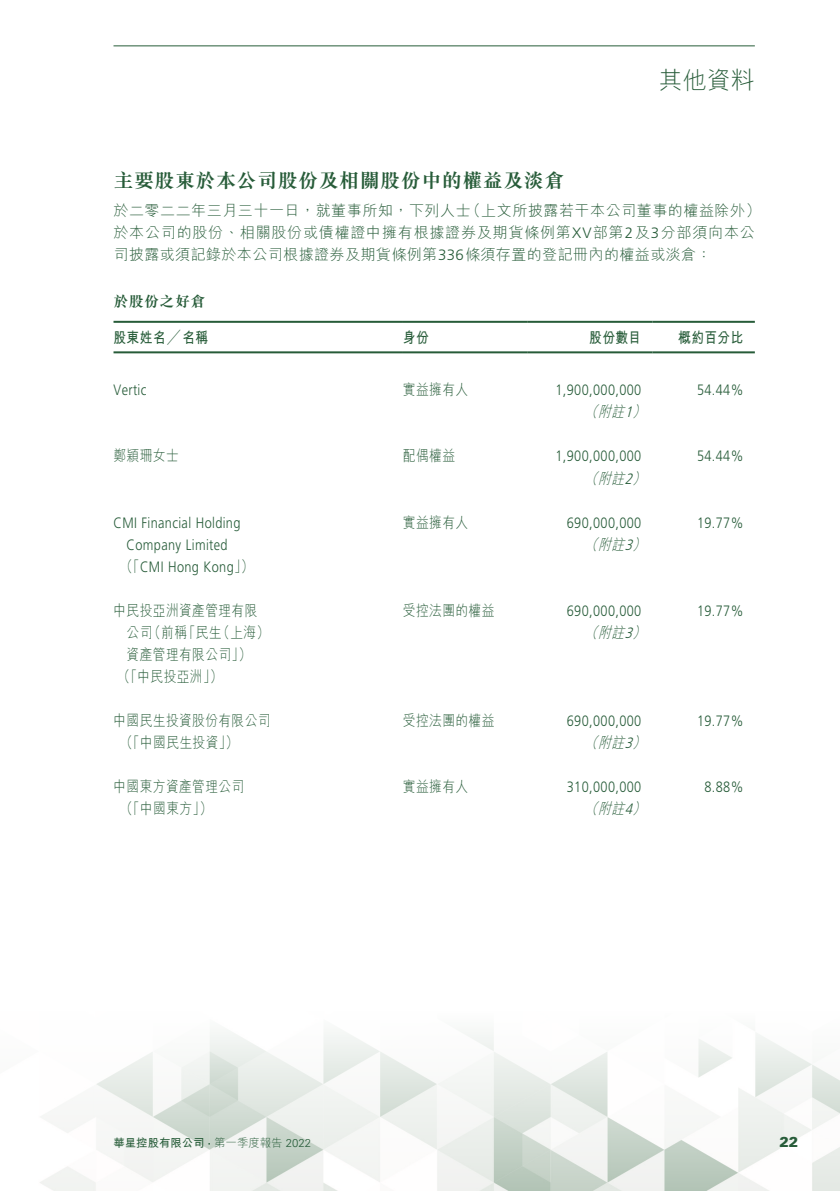
<style>
.page{position:relative;width:840px;height:1191px;background:#fff}
.page>*{position:absolute;margin:0;border:0;box-sizing:border-box;transform-origin:0 0}
.t1{font:300 24px "M Hei HK";color:#275c39}
.t2{font:700 20px "M Sung HK";letter-spacing:.025em;color:#275c39}
.t3{font:300 15px "Frutiger LT Std";letter-spacing:.03em;color:#275c39;scale:.85 1}
.t4{font:300 15px/22px "M Hei HK";letter-spacing:.03em;color:#275c39}
.t5{font:300 15px/22px "M Hei HK";letter-spacing:.03em;color:#275c39;scale:.85 1}
.t6{font:italic 300 15px "M Hei HK";color:#275c39;scale:.85 1}
.t7{font:700 15px "M Hei HK";letter-spacing:.03em;color:#275c39;scale:.85 1}
.t8{font:700 15px "M Sung HK";letter-spacing:.025em;color:#275c39}
.t9{font:900 14.2px "Univers LT Std";color:#275c39}
.t10{font:700 11.4px "M Hei HK";color:#275c39}
.s1{font-family:"Frutiger LT Std"}
.s2{font-family:"M Hei HK"}
.s3{font-family:"Univers LT Std"}
.s4{font-weight:300}
.s5{font-family:"Univers LT Std";font-weight:300}
</style>
<div class="page">
<img style="left:40px;top:1033px;width:799px;height:158px">
<hr style="left:113px;top:45px;width:641px;height:1px;background:#275c39">
<hr style="left:113px;top:321px;width:290px;height:2px;background:#275c39">
<hr style="left:403px;top:321px;width:124px;height:2px;background:#275c39">
<hr style="left:527px;top:321px;width:125px;height:2px;background:#275c39">
<hr style="left:652px;top:321px;width:102px;height:2px;background:#275c39">
<hr style="left:113px;top:351px;width:290px;height:2px;background:#275c39">
<hr style="left:403px;top:351px;width:124px;height:2px;background:#275c39">
<hr style="left:527px;top:351px;width:125px;height:2px;background:#275c39">
<hr style="left:652px;top:351px;width:102px;height:2px;background:#275c39">
<h1 class="t1" style="left:658px;top:68px;width:97px">其他資料</h1>
<h2 class="t2" style="left:113px;top:167px;width:452px">主要股東於本公司股份及相關股份中的權益及淡倉</h2>
<p class="t4" style="left:465px;top:199px;width:296px">（上文所披露若干本公司董事的權益除外(</p>
<p class="t4" style="left:113px;top:199px;width:642px">於二零二二年三月三十一日，就董事所知，下列人士<br>於本公司的股份、相關股份或債權證中擁有根據證券及期貨條例第<span class="s1">XV</span>部第<span class="s1">2</span>及<span class="s1">3</span>分部須向本公司披露或須記錄於本公司根據證券及期貨條例第<span class="s1">336</span>條須存置的登記冊內的權益或淡倉：</p>
<p class="t8" style="left:113px;top:291px;width:93px">於股份之好倉</p>
<p class="t7" style="left:678px;top:326px;width:78px">概約百分比</p>
<p class="t7" style="left:113px;top:326px;width:113px">股東姓名╱名稱</p>
<p class="t7" style="left:403px;top:326px;width:32px">身份</p>
<p class="t7" style="left:589px;top:326px;width:63px">股份數目</p>
<p class="t3" style="left:113px;top:382px;width:40px">Vertic</p>
<p class="t5" style="left:403px;top:379px;width:78px">實益擁有人</p>
<p class="t3" style="left:555px;top:382px;width:102px">1,900,000,000</p>
<p class="t6" style="left:584px;top:404px;width:21px">（</p>
<p class="t6" style="left:624px;top:404px;width:30px">(<span class="s1">1</span></p>
<p class="t6" style="left:597px;top:404px;width:37px">附註</p>
<p class="t5" style="left:113px;top:445px;width:78px">鄭穎珊女士</p>
<p class="t5" style="left:403px;top:445px;width:63px">配偶權益</p>
<p class="t3" style="left:555px;top:448px;width:102px">1,900,000,000</p>
<p class="t6" style="left:584px;top:470px;width:21px">（</p>
<p class="t6" style="left:624px;top:470px;width:30px">(<span class="s1">2</span></p>
<p class="t6" style="left:597px;top:470px;width:37px">附註</p>
<p class="t3" style="left:113px;top:514px;width:151px">CMI Financial Holding</p>
<p class="t3" style="left:126px;top:536px;width:120px">Company Limited</p>
<p class="t3" style="left:120px;top:558px;width:158px"><span class="s2">（「</span>CMI Hong Kong <span class="s2">(「</span></p>
<p class="t5" style="left:403px;top:511px;width:78px">實益擁有人</p>
<p class="t3" style="left:566px;top:514px;width:89px">690,000,000</p>
<p class="t6" style="left:584px;top:536px;width:21px">（</p>
<p class="t6" style="left:624px;top:536px;width:30px">(<span class="s1">3</span></p>
<p class="t6" style="left:597px;top:536px;width:37px">附註</p>
<p class="t5" style="left:217px;top:599px;width:63px;text-indent:-104px">中民投亞洲資產管理有限（上海(</p>
<p class="t5" style="left:148px;top:621px;width:47px">（前稱</p>
<p class="t5" style="left:182px;top:621px;width:47px">「民生</p>
<p class="t5" style="left:126px;top:621px;width:32px">公司</p>
<p class="t5" style="left:126px;top:643px;width:148px">資產管理有限公司 (「</p>
<p class="t5" style="left:117px;top:665px;width:125px">（「中民投亞洲 (「</p>
<p class="t5" style="left:403px;top:599px;width:109px">受控法團的權益</p>
<p class="t3" style="left:566px;top:602px;width:89px">690,000,000</p>
<p class="t6" style="left:584px;top:624px;width:21px">（</p>
<p class="t6" style="left:624px;top:624px;width:30px">(<span class="s1">3</span></p>
<p class="t6" style="left:597px;top:624px;width:37px">附註</p>
<p class="t5" style="left:403px;top:709px;width:109px">受控法團的權益</p>
<p class="t5" style="left:120px;top:709px;width:178px;text-indent:-7px">中國民生投資股份有限公司（「中國民生投資 (「</p>
<p class="t3" style="left:566px;top:712px;width:89px">690,000,000</p>
<p class="t6" style="left:584px;top:734px;width:21px">（</p>
<p class="t6" style="left:624px;top:734px;width:30px">(<span class="s1">3</span></p>
<p class="t6" style="left:597px;top:734px;width:37px">附註</p>
<p class="t5" style="left:403px;top:775px;width:78px">實益擁有人</p>
<p class="t5" style="left:120px;top:775px;width:147px;text-indent:-7px">中國東方資產管理公司（「中國東方 (「</p>
<p class="t3" style="left:566px;top:778px;width:89px">310,000,000</p>
<p class="t6" style="left:584px;top:800px;width:21px">（</p>
<p class="t6" style="left:624px;top:800px;width:30px">(<span class="s1">4</span></p>
<p class="t6" style="left:597px;top:800px;width:37px">附註</p>
<p class="t3" style="left:696px;top:382px;width:56px">54.44%</p>
<p class="t3" style="left:696px;top:448px;width:56px">54.44%</p>
<p class="t3" style="left:696px;top:514px;width:56px">19.77%</p>
<p class="t3" style="left:696px;top:602px;width:56px">19.77%</p>
<p class="t3" style="left:696px;top:712px;width:56px">19.77%</p>
<p class="t3" style="left:704px;top:778px;width:47px">8.88%</p>
<p class="t10" style="left:113px;top:1134px;width:199px">華星控股有限公司 <span class="s3">·</span> <span class="s4">第一季度報告</span> <span class="s5">2022</span></p>
<p class="t9" style="left:779px;top:1133px;width:20px">22</p>
</div>
